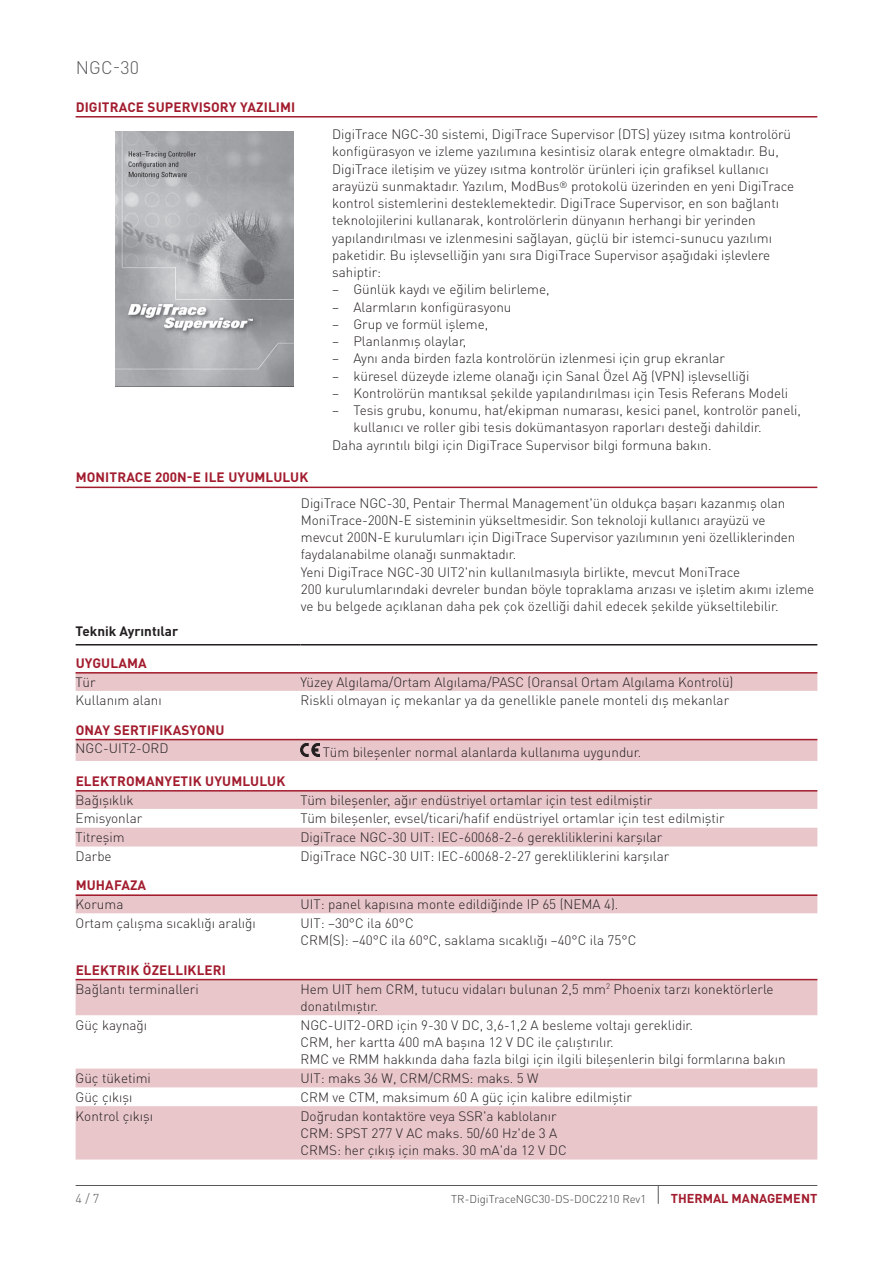
<style>
.page{position:relative;width:893px;height:1263px;background:#fff}
.page>*{position:absolute;margin:0;border:0;box-sizing:border-box;transform-origin:0 0}
.t1{font:300 18px "DIN Pro";color:#57585a}
.t2{font:300 13.5px/17.2px "DIN Pro";color:#231f20}
.t3{font:700 13.5px "DIN Pro";letter-spacing:.01em;color:#a21c2e}
.t4{font:700 13.5px "DIN Pro";color:#231f20}
.t5{font:700 12.75px "DIN Pro";color:#a21c2e}
.t6{font:300 12.75px "DIN Pro";color:#57585a}
.t7{font:300 11.25px "DIN Pro";color:#3e3e3f}
</style>
<div class="page">
<hr style="left:76px;top:1185px;width:741px;height:1px;background:#57585a">
<svg style="left:658px;top:1186px;width:1px;height:18px"></svg>
<hr style="left:76px;top:116px;width:741px;height:2px;background:#a21c2e">
<img style="left:116px;top:132px;width:178px;height:255px">
<hr style="left:76px;top:487px;width:741px;height:1px;background:#a21c2e">
<svg style="left:76px;top:674px;width:741px;height:485px"></svg>
<hr style="left:76px;top:644px;width:224px;height:1px;background:#231f20">
<hr style="left:300px;top:644px;width:517px;height:1px;background:#231f20">
<hr style="left:76px;top:672px;width:741px;height:2px;background:#a21c2e">
<hr style="left:76px;top:739px;width:741px;height:1px;background:#a21c2e">
<svg style="left:300px;top:743px;width:19px;height:14px"></svg>
<hr style="left:76px;top:790px;width:741px;height:1px;background:#a21c2e">
<hr style="left:76px;top:894px;width:741px;height:2px;background:#a21c2e">
<hr style="left:76px;top:979px;width:741px;height:1px;background:#a21c2e">
<h1 class="t1" style="left:76px;top:55px;width:65px">NGC-30</h1>
<p class="t3" style="left:76px;top:98px;width:219px">DIGITRACE SUPERVISORY YAZI LI MI</p>
<p class="t2" style="left:332px;top:125px;width:464px">DigiTrace NGC‑30 sistemi, DigiTrace Supervisor (DTS) yüzey ısıtma kontrolörü konfigürasyon ve izleme yazılımına kesintisiz olarak entegre olmaktadır. Bu, DigiTrace iletişim ve yüzey ısıtma kontrolör ürünleri için grafiksel kullanıcı arayüzü sunmaktadır. Yazılım, ModBus<sup>®</sup> protokolü üzerinden en yeni DigiTrace kontrol sistemlerini desteklemektedir. DigiTrace Supervisor, en son bağlantı teknolojilerini kullanarak, kontrolörlerin dünyanın herhangi bir yerinden yapılandırılması ve izlenmesini sağlayan, güçlü bir istemci-sunucu yazılımı paketidir. Bu işlevselliğin yanı sıra DigiTrace Supervisor aşağıdaki işlevlere sahiptir:</p>
<p class="t2" style="left:332px;top:280px;width:219px">– Günlük kaydı ve eğilim belirleme,</p>
<p class="t2" style="left:332px;top:298px;width:181px">– Alarmların konfigürasyonu</p>
<p class="t2" style="left:332px;top:315px;width:158px">– Grup ve formül işleme,</p>
<p class="t2" style="left:332px;top:332px;width:136px">– Planlanmış olaylar,</p>
<p class="t2" style="left:332px;top:349px;width:394px">– Aynı anda birden fazla kontrolörün izlenmesi için grup ekranlar</p>
<p class="t2" style="left:332px;top:367px;width:419px">– küresel düzeyde izleme olanağı için Sanal Özel Ağ (VPN) işlevselliği</p>
<p class="t2" style="left:332px;top:384px;width:458px">– Kontrolörün mantıksal şekilde yapılandırılması için Tesis Referans Modeli</p>
<p class="t2" style="left:332px;top:401px;width:470px">– Tesis grubu, konumu, hat/ekipman numarası, kesici panel, kontrolör paneli,</p>
<p class="t2" style="left:353px;top:418px;width:410px">kullanıcı ve roller gibi tesis dokümantasyon raporları desteği dahildir.</p>
<p class="t2" style="left:332px;top:436px;width:381px">Daha ayrıntılı bilgi için DigiTrace Supervisor bilgi formuna bakın.</p>
<p class="t3" style="left:76px;top:468px;width:233px">MON ITRACE 200N‑E ILE UYUMLULUK</p>
<p class="t2" style="left:301px;top:493px;width:515px">DigiTrace NGC‑30, Pentair Thermal Management'ün oldukça başarı kazanmış olan MoniTrace-200N‑E sisteminin yükseltmesidir. Son teknoloji kullanıcı arayüzü ve<br>mevcut 200N‑E kurulumları için DigiTrace Supervisor yazılımının yeni özelliklerinden faydalanabilme olanağı sunmaktadır.<br>Yeni DigiTrace NGC‑30 UIT2'nin kullanılmasıyla birlikte, mevcut MoniTrace<br>200 kurulumlarındaki devreler bundan böyle topraklama arızası ve işletim akımı izleme ve bu belgede açıklanan daha pek çok özelliği dahil edecek şekilde yükseltilebilir.</p>
<p class="t4" style="left:76px;top:622px;width:104px">TEKNIK AYRINTILAR</p>
<p class="t3" style="left:76px;top:654px;width:73px">UYGULAMA</p>
<p class="t2" style="left:76px;top:673px;width:21px">Tür</p>
<p class="t2" style="left:300px;top:673px;width:434px">Yüzey Algılama/Ortam Algılama/PASC (Oransal Ortam Algılama Kontrolü)</p>
<p class="t2" style="left:76px;top:691px;width:88px">Kullanım alanı</p>
<p class="t2" style="left:300px;top:691px;width:430px">Riskli olmayan iç mekanlar ya da genellikle panele monteli dış mekanlar</p>
<p class="t3" style="left:76px;top:720px;width:150px">ONAY SERTIFIKASYON U</p>
<p class="t2" style="left:76px;top:739px;width:94px">NGC‑UIT2‑ORD</p>
<p class="t2" style="left:323px;top:743px;width:320px">Tüm bileşenler normal alanlarda kullanıma uygundur.</p>
<p class="t3" style="left:76px;top:772px;width:210px">ELEKTROMANYETIK UYUMLULUK</p>
<p class="t2" style="left:76px;top:790px;width:60px">Bağışıklık</p>
<p class="t2" style="left:300px;top:790px;width:353px">Tüm bileşenler, ağır endüstriyel ortamlar için test edilmiştir</p>
<p class="t2" style="left:76px;top:809px;width:68px">Emisyonlar</p>
<p class="t2" style="left:300px;top:809px;width:426px">Tüm bileşenler, evsel/ticari/hafif endüstriyel ortamlar için test edilmiştir</p>
<p class="t2" style="left:76px;top:828px;width:50px">Titreşim</p>
<p class="t2" style="left:300px;top:828px;width:363px">DigiTrace NGC‑30 UIT: IEC‑60068‑2-6 gerekliliklerini karşılar</p>
<p class="t2" style="left:76px;top:847px;width:38px">Darbe</p>
<p class="t2" style="left:300px;top:847px;width:370px">DigiTrace NGC‑30 UIT: IEC‑60068‑2-27 gerekliliklerini karşılar</p>
<p class="t3" style="left:76px;top:876px;width:72px">M UHAFAZA</p>
<p class="t2" style="left:76px;top:895px;width:49px">Koruma</p>
<p class="t2" style="left:300px;top:895px;width:319px">UIT: panel kapısına monte edildiğinde IP 65 (NEMA 4).</p>
<p class="t2" style="left:76px;top:914px;width:182px">Ortam çalışma sıcaklığı aralığı</p>
<p class="t2" style="left:300px;top:914px;width:337px">UIT: –30°C ila 60°C<br>CRM(S): –40°C ila 60°C, saklama sıcaklığı –40°C ila 75°C</p>
<p class="t3" style="left:76px;top:960px;width:152px">ELEKTRIK ÖZELLIKLERI</p>
<p class="t2" style="left:76px;top:980px;width:125px">Bağlantı terminalleri</p>
<p class="t2" style="left:300px;top:980px;width:475px">Hem UIT hem CRM, tutucu vidaları bulunan 2,5 mm<sup>2</sup> Phoenix tarzı konektörlerle donatılmıştır.</p>
<p class="t2" style="left:76px;top:1016px;width:73px">Güç kaynağı</p>
<p class="t2" style="left:300px;top:1016px;width:487px">NGC‑UIT2‑ORD için 9‑30 V DC, 3,6‑1,2 A besleme voltajı gereklidir.<br>CRM, her kartta 400 mA başına 12 V DC ile çalıştırılır.<br>RMC ve RMM hakkında daha fazla bilgi için ilgili bileşenlerin bilgi formlarına bakın</p>
<p class="t2" style="left:76px;top:1069px;width:77px">Güç tüketimi</p>
<p class="t2" style="left:300px;top:1069px;width:239px">UIT: maks 36 W, CRM/CRMS: maks. 5 W</p>
<p class="t2" style="left:76px;top:1088px;width:58px">Güç çıkışı</p>
<p class="t2" style="left:300px;top:1088px;width:333px">CRM ve CTM, maksimum 60 A güç için kalibre edilmiştir</p>
<p class="t2" style="left:76px;top:1107px;width:79px">Kontrol çıkışı</p>
<p class="t2" style="left:300px;top:1107px;width:268px">Doğrudan kontaktöre veya SSR'a kablolanır<br>CRM: SPST 277 V AC maks. 50/60 Hz'de 3 A<br>CRMS: her çıkış için maks. 30 mA'da 12 V DC</p>
<p class="t6" style="left:76px;top:1190px;width:25px">4 / 7</p>
<p class="t7" style="left:451px;top:1191px;width:196px">TR-DigiTraceNGC30-DS-DOC2210 Rev1</p>
<p class="t5" style="left:671px;top:1190px;width:148px">THERMAL MANAGEMENT</p>
</div>
